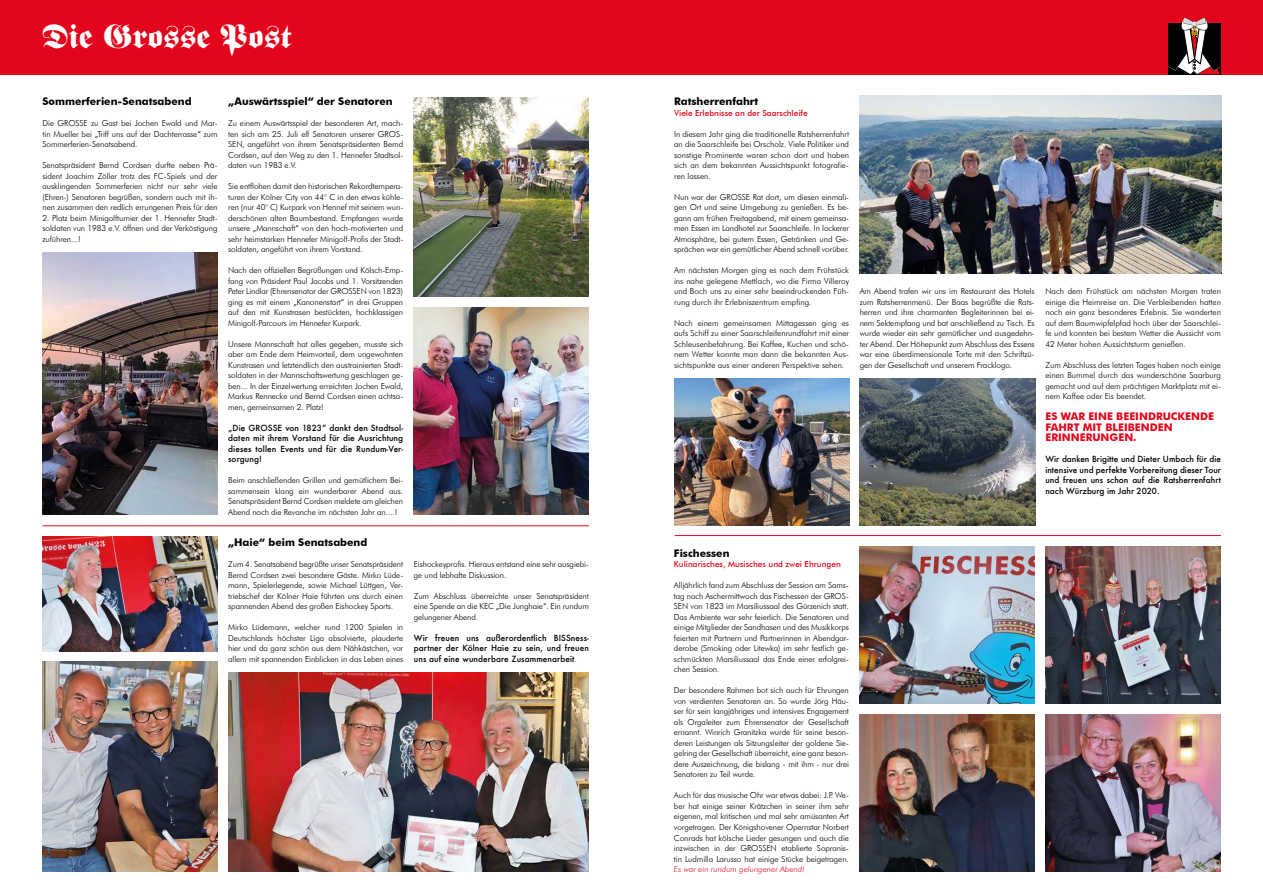
<style>
.page{position:relative;width:1263px;height:893px;background:#fff}
.page>*{position:absolute;margin:0;border:0;box-sizing:border-box;transform-origin:0 0}
.t1{font:33px "Fette Fraktur";color:#fff}
.t2{font:700 10.5px "Futura BT";color:#000}
.t3{font:700 10.5px/10.5px "Futura BT";color:#e3051b}
.t4{font:300 8.25px/10.5px "Futura BT";letter-spacing:-.01em;color:#000;text-align:justify}
.t5{font:500 8.25px/10.5px "Futura";letter-spacing:.01em;color:#000;text-align:justify}
.t6{font:500 8.25px "Futura BT";color:#e3051b}
.t7{font:italic 300 8.25px "Futura BT";color:#e3051b}
.s1{font-family:"Futura BT";font-weight:300}
</style>
<div class="page">
<div style="left:631px;top:0;width:632px;height:74px;background:#e3051b"></div>
<div style="left:0;top:0;width:631px;height:74px;background:#e3051b"></div>
<div style="left:1193px;top:53px;width:28px;height:22px;background:#000;opacity:.75"></div>
<svg style="left:1168px;top:17px;width:53px;height:57px;background:#674c4d"></svg>
<img style="left:860px;top:546px;width:175px;height:158px">
<img style="left:860px;top:714px;width:175px;height:158px">
<img style="left:1045px;top:546px;width:175px;height:158px">
<img style="left:1045px;top:714px;width:175px;height:158px">
<hr style="left:43px;top:525px;width:546px;height:1px;background:#e3051b">
<hr style="left:675px;top:535px;width:546px;height:1px;background:#e3051b">
<img style="left:43px;top:252px;width:175px;height:263px">
<img style="left:228px;top:672px;width:361px;height:200px">
<img style="left:43px;top:662px;width:175px;height:210px">
<img style="left:43px;top:537px;width:175px;height:114px">
<img style="left:860px;top:378px;width:175px;height:147px">
<img style="left:860px;top:96px;width:361px;height:177px">
<img style="left:674px;top:378px;width:175px;height:147px">
<img style="left:414px;top:97px;width:175px;height:200px">
<img style="left:414px;top:307px;width:175px;height:208px">
<h1 class="t1" style="left:43px;top:18px;width:251px">Die Grosse Post</h1>
<p class="t2" style="left:43px;top:95px;width:151px">Sommerferien-Senatsabend</p>
<p class="t4" style="left:43px;top:118px;width:176px">Die GROSSE zu Gast bei Jochen Ewald und Mar&shy;tin Mueller bei „Triff uns auf der Dachterrasse“ zum Sommerferien-Senatsabend.</p>
<p class="t4" style="left:43px;top:160px;width:176px">Senatspräsident Bernd Cordsen durfte neben Prä&shy;sident Joachim Zöller trotz des FC-Spiels und der ausklingenden Sommerferien nicht nur sehr viele (Ehren-) Senatoren begrüßen, sondern auch mit ih&shy;nen zusammen den redlich errungenen Preis für den</p>
<p class="t4" style="left:43px;top:213px;width:176px">2. Platz beim Minigolfturnier der 1. Hennefer Stadt&shy;soldaten vun 1983 e.V. öffnen und der Verköstigung zuführen...!</p>
<p class="t2" style="left:228px;top:95px;width:166px">„Auswärtsspiel“ der Senatoren</p>
<p class="t4" style="left:228px;top:118px;width:176px">Zu einem Auswärtsspiel der besonderen Art, mach&shy;ten sich am 25. Juli elf Senatoren unserer GROS-SEN, angeführt von ihrem Senatspräsidenten Bernd Cordsen, auf den Weg zu den 1. Hennefer Stadtsol&shy;daten vun 1983 e.V.</p>
<p class="t4" style="left:228px;top:181px;width:176px">Sie entflohen damit den historischen Rekordtempera&shy;turen der Kölner City von 44° C in den etwas kühle&shy;ren (nur 40° C) Kurpark von Hennef mit seinem wun&shy;derschönen alten Baumbestand. Empfangen wurde unsere „Mannschaft“ von den hoch-motivierten und sehr heimstarken Hennefer Minigolf-Profis der Stadt&shy;soldaten, angeführt von ihrem Vorstand.</p>
<p class="t4" style="left:228px;top:265px;width:176px">Nach den offiziellen Begrüßungen und Kölsch-Emp&shy;fang von Präsident Paul Jacobs und 1. Vorsitzenden Peter Lindlar (Ehrensenator der GROSSEN von 1823) ging es mit einem „Kanonenstart“ in drei Gruppen auf den mit Kunstrasen bestückten, hochklassigen Minigolf-Parcours im Hennefer Kurpark.</p>
<p class="t4" style="left:228px;top:339px;width:176px">Unsere Mannschaft hat alles gegeben, musste sich aber am Ende dem Heimvorteil, dem ungewohnten Kunstrasen und letztendlich den austrainierten Stadt&shy;soldaten in der Mannschaftswertung geschlagen ge&shy;ben... In der Einzelwertung erreichten Jochen Ewald, Markus Rennecke und Bernd Cordsen einen achtsa&shy;men, gemeinsamen 2. Platz!</p>
<p class="t5" style="left:228px;top:423px;width:176px">„Die GROSSE von 1823“ dankt den Stadtsol&shy;daten mit ihrem Vorstand für die Ausrichtung dieses tollen Events und für die Rundum-Ver&shy;sorgung!</p>
<p class="t4" style="left:228px;top:475px;width:176px">Beim anschließenden Grillen und gemütlichem Bei&shy;sammensein klang ein wunderbarer Abend aus.<br>Senatspräsident Bernd Cordsen meldete am gleichen Abend noch die Revanche im nächsten Jahr an....!</p>
<p class="t2" style="left:228px;top:536px;width:141px">„Haie“ beim Senatsabend</p>
<p class="t4" style="left:228px;top:559px;width:176px">Zum 4. Senatsabend begrüßte unser Senatspräsident Bernd Cordsen zwei besondere Gäste. Mirko Lüde&shy;mann, Spielerlegende, sowie Michael Lüttgen, Ver&shy;triebschef der Kölner Haie führten uns durch einen spannenden Abend des großen Eishockey Sports.</p>
<p class="t4" style="left:228px;top:622px;width:176px">Mirko Lüdemann, welcher rund 1200 Spielen in Deutschlands höchster Liga absolvierte, plauderte hier und da ganz schön aus dem Nähkästchen, vor allem mit spannenden Einblicken in das Leben eines</p>
<p class="t4" style="left:414px;top:559px;width:177px">Eishockeyprofis. Hieraus entstand eine sehr ausgiebi&shy;ge und lebhafte Diskussion.</p>
<p class="t4" style="left:414px;top:591px;width:177px">Zum Abschluss überreichte unser Senatspräsident eine Spende an die KEC „Die Junghaie“. Ein rundum gelungener Abend.</p>
<p class="t5" style="left:414px;top:632px;width:177px">Wir freuen uns außerordentlich BISSness&shy;partner der Kölner Haie zu sein, und freuen uns auf eine wunderbare Zusammenarbeit<span class="s1">.</span></p>
<p class="t2" style="left:674px;top:95px;width:86px">Ratsherrenfahrt</p>
<p class="t6" style="left:674px;top:108px;width:135px">Viele Erlebnisse an der Saarschleife</p>
<p class="t4" style="left:674px;top:129px;width:176px">In diesem Jahr ging die traditionelle Ratsherrenfahrt an die Saarschleife bei Orscholz. Viele Politiker und sonstige Prominente waren schon dort und haben sich an dem bekannten Aussichtspunkt fotografie&shy;ren lassen.</p>
<p class="t4" style="left:674px;top:192px;width:176px">Nun war der GROSSE Rat dort, um diesen einmali&shy;gen Ort und seine Umgebung zu genießen. Es be&shy;gann am frühen Freitagabend, mit einem gemeinsa&shy;men Essen im Landhotel zur Saarschleife. In lockerer Atmosphäre, bei gutem Essen, Getränken und Ge&shy;sprächen war ein gemütlicher Abend schnell vorüber.</p>
<p class="t4" style="left:674px;top:265px;width:176px">Am nächsten Morgen ging es nach dem Frühstück ins nahe gelegene Mettlach, wo die Firma Villeroy und Boch uns zu einer sehr beeindruckenden Füh&shy;rung durch ihr Erlebniszentrum empfing.</p>
<p class="t4" style="left:674px;top:318px;width:176px">Nach einem gemeinsamen Mittagessen ging es aufs Schiff zu einer Saarschleifenrundfahrt mit einer Schleusenbefahrung. Bei Kaffee, Kuchen und schö&shy;nem Wetter konnte man dann die bekannten Aus&shy;sichtspunkte aus einer anderen Perspektive sehen.</p>
<p class="t4" style="left:860px;top:286px;width:177px">Am Abend trafen wir uns im Restaurant des Hotels zum Ratsherrenmenü. Der Baas begrüßte die Rats&shy;herren und ihre charmanten Begleiterinnen bei ei&shy;nem Sektempfang und bat anschließend zu Tisch. Es wurde wieder ein sehr gemütlicher und ausgedehn&shy;ter Abend. Der Höhepunkt zum Abschluss des Essens war eine überdimensionale Torte mit den Schriftzü&shy;gen der Gesellschaft und unserem Fracklogo.</p>
<p class="t4" style="left:1045px;top:286px;width:177px">Nach dem Frühstück am nächsten Morgen traten einige die Heimreise an. Die Verbleibenden hatten noch ein ganz besonderes Erlebnis. Sie wanderten auf dem Baumwipfelpfad hoch über der Saarschlei&shy;fe und konnten bei bestem Wetter die Aussicht vom 42 Meter hohen Aussichtsturm genießen.</p>
<p class="t4" style="left:1045px;top:360px;width:177px">Zum Abschluss des letzten Tages haben noch einige einen Bummel durch das wunderschöne Saarburg gemacht und auf dem prächtigen Marktplatz mit ei&shy;nem Kaffee oder Eis beendet.</p>
<p class="t3" style="left:1045px;top:411px;width:170px">ES WAR EINE BEEINDRUCKENDE<br>FAHRT MIT BLEIBENDEN<br>ERINNERUNGEN.</p>
<p class="t5" style="left:1045px;top:454px;width:177px">Wir danken Brigitte und Dieter Umbach für die intensive und perfekte Vorbereitung dieser Tour und freuen uns schon auf die Ratsherrenfahrt nach Würzburg im Jahr 2020.</p>
<p class="t2" style="left:674px;top:547px;width:57px">Fischessen</p>
<p class="t6" style="left:674px;top:559px;width:168px">Kulinarisches, Musisches und zwei Ehrungen</p>
<p class="t4" style="left:674px;top:580px;width:176px">Alljährlich fand zum Abschluss der Session am Sams&shy;tag nach Aschermittwoch das Fischessen der GROS-SEN von 1823 im Marsiliussaal des Gürzenich statt.<br>Das Ambiente war sehr feierlich. Die Senatoren und einige Mitglieder der Sandhasen und des Musikkorps feierten mit Partnern und Partnerinnen in Abendgar&shy;derobe (Smoking oder Litewka) im sehr festlich ge&shy;schmückten Marsiliussaal das Ende einer erfolgrei&shy;chen Session.</p>
<p class="t4" style="left:674px;top:685px;width:176px">Der besondere Rahmen bot sich auch für Ehrungen von verdienten Senatoren an. So wurde Jörg Häu&shy;ser für sein langjähriges und intensives Engagement als Orgaleiter zum Ehrensenator der Gesellschaft ernannt. Winrich Granitzka wurde für seine beson&shy;deren Leistungen als Sitzungsleiter der goldene Sie&shy;gelring der Gesellschaft überreicht, eine ganz beson&shy;dere Auszeichnung, die bislang - mit ihm - nur drei Senatoren zu Teil wurde.</p>
<p class="t4" style="left:674px;top:790px;width:176px">Auch für das musische Ohr war etwas dabei: J.P. We&shy;ber hat einige seiner Krätzchen in seiner ihm sehr eigenen, mal kritischen und mal sehr amüsanten Art vorgetragen. Der Königshovener Opernstar Norbert Conrads hat kölsche Lieder gesungen und auch die inzwischen in der GROSSEN etablierte Sopranis&shy;tin Ludmilla Larusso hat einige Stücke beigetragen.</p>
<p class="t7" style="left:674px;top:864px;width:132px">Es war ein rundum gelungener Abend!</p>
</div>
